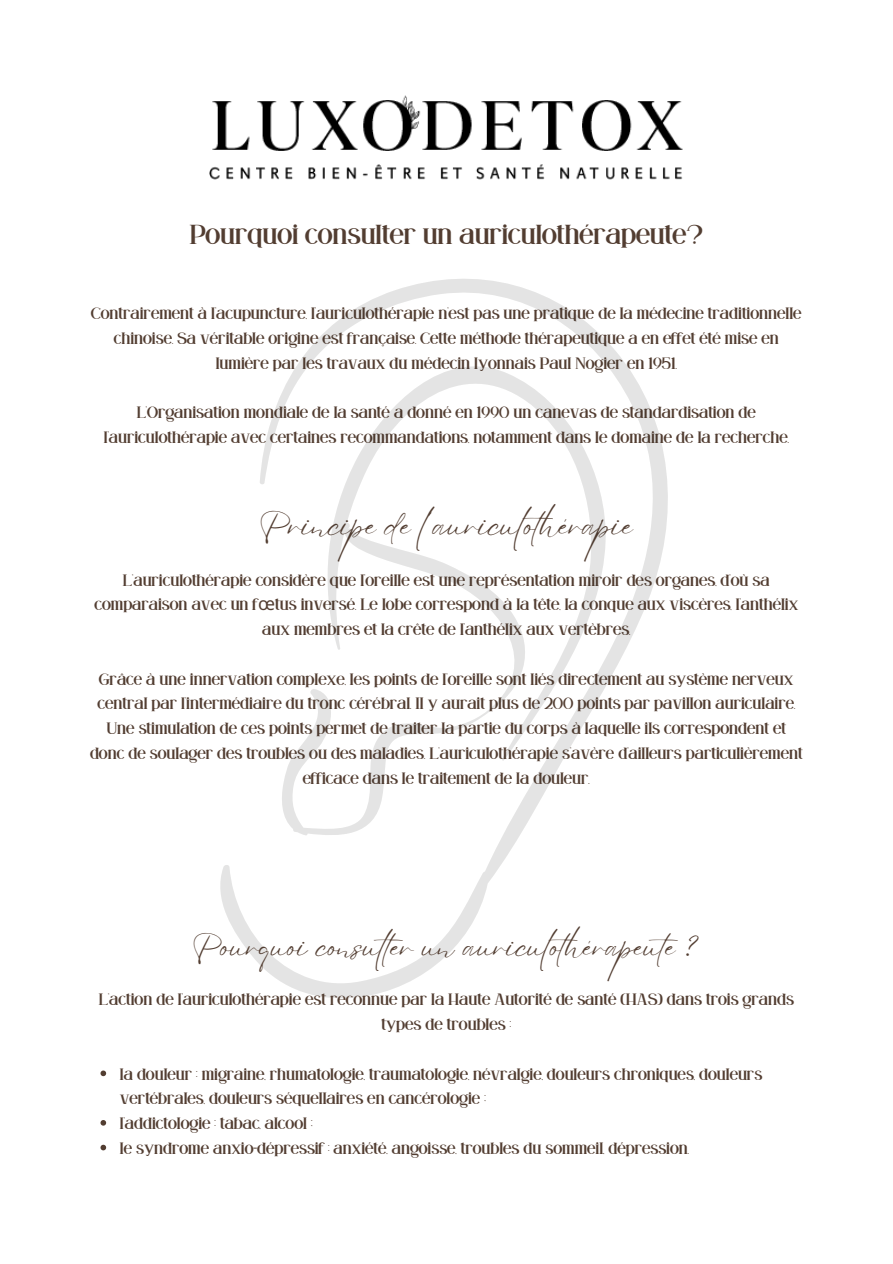
<style>
.page{position:relative;width:893px;height:1264px;background:#fff}
.page>*{position:absolute;margin:0;border:0;box-sizing:border-box;transform-origin:0 0}
.t1{font:31.5px "Eyesome Script";color:#523d31}
.t2{font:30px "Grown";color:#523d31}
.t3{font:30px "Eyesome Script";color:#523d31}
.t4{font:18px/24.8px "Grown";color:#523d31;text-align:center}
.s1{font-family:"Noto Sans"}
</style>
<div class="page">
<img style="left:209px;top:95px;width:474px;height:85px">
<svg style="left:220px;top:279px;width:448px;height:719px"></svg>
<svg style="left:280px;top:346px;width:328px;height:491px"></svg>
<svg style="left:100px;top:1070px;width:6px;height:6px"></svg>
<svg style="left:100px;top:1120px;width:6px;height:5px"></svg>
<svg style="left:100px;top:1144px;width:6px;height:6px"></svg>
<p class="t2" style="left:190px;top:216px;width:514px">Pourquoi consulter un auriculothérapeute?</p>
<p class="t4" style="left:91px;top:301px;width:712px">Contrairement à l’acupuncture, l’auriculothérapie n’est pas une pratique de la médecine traditionnelle chinoise. Sa véritable origine est française. Cette méthode thérapeutique a en effet été mise en lumière par les travaux du médecin lyonnais Paul Nogier en 1951.</p>
<p class="t4" style="left:104px;top:400px;width:686px">L’Organisation mondiale de la santé a donné en 1990 un canevas de standardisation de l’auriculothérapie avec certaines recommandations, notamment dans le domaine de la recherche.</p>
<p class="t1" style="left:259px;top:504px;width:375px">Principe de l’auriculothérapie</p>
<p class="t4" style="left:94px;top:567px;width:705px">L’auriculothérapie considère que l’oreille est une représentation miroir des organes, d’où sa comparaison avec un f<span class="s1">œ</span>tus inversé. Le lobe correspond à la tête, la conque aux viscères, l’anthélix aux membres et la crête de l’anthélix aux vertèbres.</p>
<p class="t4" style="left:90px;top:666px;width:714px">Grâce à une innervation complexe, les points de l’oreille sont liés directement au système nerveux central par l’intermédiaire du tronc cérébral. Il y aurait plus de 200 points par pavillon auriculaire.<br>Une stimulation de ces points permet de traiter la partie du corps à laquelle ils correspondent et donc de soulager des troubles ou des maladies. L’auriculothérapie s’avère d’ailleurs particulièrement efficace dans le traitement de la douleur.</p>
<p class="t3" style="left:192px;top:926px;width:509px">Pourquoi consulter un auriculothérapeute ?</p>
<p class="t4" style="left:99px;top:987px;width:696px">L’action de l’auriculothérapie est reconnue par la Haute Autorité de santé (HAS) dans trois grands types de troubles :</p>
<p class="t4" style="left:120px;top:1061px;width:643px;text-align:left">la douleur : migraine, rhumatologie, traumatologie, névralgie, douleurs chroniques, douleurs vertébrales, douleurs séquellaires en cancérologie ;</p>
<p class="t4" style="left:120px;top:1111px;width:194px">l’addictologie : tabac, alcool ;</p>
<p class="t4" style="left:120px;top:1135px;width:570px">le syndrome anxio-dépressif : anxiété, angoisse, troubles du sommeil, dépression.</p>
</div>
